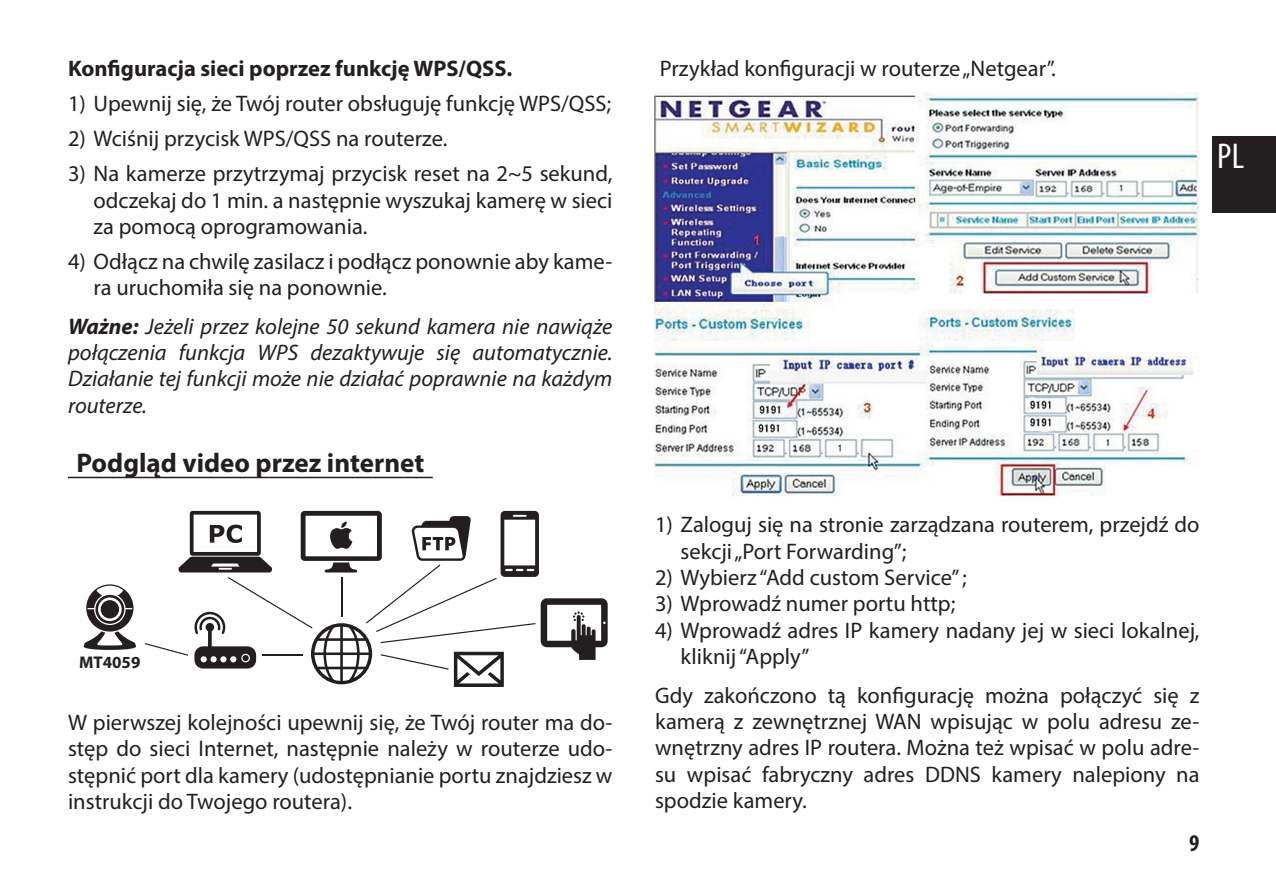
<style>
.page{position:relative;width:1276px;height:893px;background:#fff}
.page>*{position:absolute;margin:0;border:0;box-sizing:border-box;transform-origin:0 0}
.t1{font:condensed 36px "Myriad Pro";color:#fff}
.t2{font:700 27px "Myriad Pro";color:#231f20}
.t3{font:700 condensed 24px "Myriad Pro";color:#231f20}
.t4{font:22.5px/26.4px "Myriad Pro";color:#231f20;text-align:justify}
.t5{font:italic 22.5px/26.4px "Myriad Pro";color:#231f20;text-align:justify}
.t6{font:700 22.5px "Myriad Pro";color:#231f20}
.t7{font:700 17.1px "Myriad Pro";color:#231f20}
.s1{font-weight:700}
</style>
<div class="page">
<div style="left:1212px;top:136px;width:64px;height:77px;background:#231f20"></div>
<hr style="left:68px;top:477px;width:365px;height:1px;background:#231f20">
<img style="left:655px;top:93px;width:544px;height:403px">
<svg style="left:145px;top:511px;width:462px;height:176px"></svg>
<svg style="left:83px;top:584px;width:54px;height:66px"></svg>
<p class="t6" style="left:68px;top:54px;width:444px">Konfiguracja sieci poprzez funkcję WPS/QSS.</p>
<p class="t4" style="left:68px;top:90px;width:545px">1) Upewnij się, że Twój router obsługuję funkcję WPS/QSS;</p>
<p class="t4" style="left:68px;top:125px;width:379px">2) Wciśnij przycisk WPS/QSS na routerze.</p>
<p class="t4" style="left:94px;top:160px;width:520px;text-indent:-26px">3) Na kamerze przytrzymaj przycisk reset na 2~5 sekund, odczekaj do 1 min. a następnie wyszukaj kamerę w sieci za pomocą oprogramowania.</p>
<p class="t4" style="left:94px;top:248px;width:520px;text-indent:-26px">4) Odłącz na chwilę zasilacz i podłącz ponownie aby kame&shy;ra uruchomiła się na ponownie.</p>
<p class="t5" style="left:68px;top:312px;width:546px"><span class="s1">Ważne:</span> Jeżeli przez kolejne 50 sekund kamera nie nawiąże połączenia funkcja WPS dezaktywuje się automatycznie.<br>Działanie tej funkcji może nie działać poprawnie na każdym routerze.</p>
<p class="t2" style="left:77px;top:445px;width:349px">Podgląd video przez internet</p>
<p class="t7" style="left:79px;top:651px;width:63px">MT4059</p>
<p class="t4" style="left:68px;top:709px;width:546px">W pierwszej kolejności upewnij się, że Twój router ma do&shy;stęp do sieci Internet, następnie należy w routerze udo&shy;stępnić port dla kamery (udostępnianie portu znajdziesz w instrukcji do Twojego routera).</p>
<p class="t4" style="left:660px;top:55px;width:396px">Przykład konfiguracji w routerze „Netgear”.</p>
<h1 class="t1" style="left:1217px;top:135px;width:28px">PL</h1>
<p class="t4" style="left:680px;top:511px;width:520px;text-indent:-26px">1) Zaloguj się na stronie zarządzana routerem, przejdź do sekcji „Port Forwarding”;</p>
<p class="t4" style="left:655px;top:564px;width:313px">2) Wybierz “Add custom Service” ;</p>
<p class="t4" style="left:655px;top:590px;width:302px">3) Wprowadź numer portu http;</p>
<p class="t4" style="left:680px;top:617px;width:520px;text-indent:-26px">4) Wprowadź adres IP kamery nadany jej w sieci lokalnej, kliknij “Apply”</p>
<p class="t4" style="left:655px;top:681px;width:546px">Gdy zakończono tą konfigurację można połączyć się z kamerą z zewnętrznej WAN wpisując w polu adresu ze&shy;wnętrzny adres IP routera. Można też wpisać w polu adre&shy;su wpisać fabryczny adres DDNS kamery nalepiony na spodzie kamery.</p>
<p class="t3" style="left:1189px;top:828px;width:12px">9</p>
</div>
